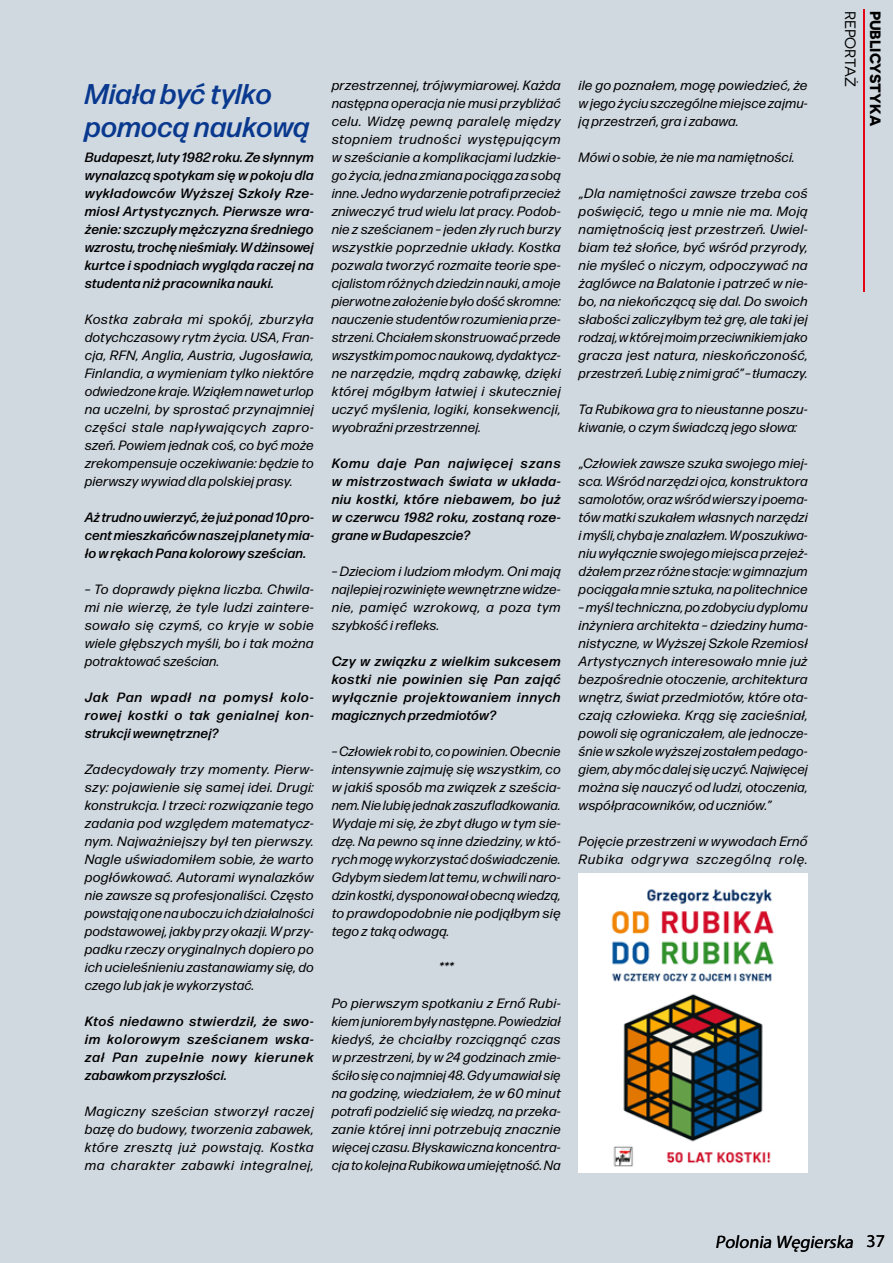
<style>
.page{position:relative;width:893px;height:1263px;background:#d0d8e0}
.page>*{position:absolute;margin:0;border:0;box-sizing:border-box;transform-origin:0 0}
.t1{font:italic 500 28.5px/33px "Forma DJR Micro";color:#09398e}
.t2{font:italic 18px "Myriad Pro";color:#000}
.t3{font:700 15px "Novecentosanswide";color:#000}
.t4{font:15px "Novecentosanswide";color:#000}
.t5{font:italic 13.5px/18px "Forma DJR Micro";letter-spacing:.01em;color:#000;text-align:justify}
.t6{font:italic 500 13.5px/18px "Forma DJR Micro";letter-spacing:.015em;color:#000;text-align:justify}
.t7{font:italic 13.5px/18px "Forma DJR Micro";letter-spacing:.03em;color:#000}
.s1{font-style:normal}
</style>
<div class="page">
<hr style="left:863px;top:10px;width:2px;height:282px;background:#e30613">
<img style="left:579px;top:873px;width:229px;height:299px">
<h1 class="t1" style="left:85px;top:77px;width:226px">Miała być tylko pomocą naukową</h1>
<p class="t6" style="left:85px;top:148px;width:230px">Budapeszt, luty 1982 roku. Ze słynnym wynalazcą spotykam się w pokoju dla wykładowców Wyższej Szkoły Rze&shy;miosł Artystycznych. Pierwsze wra&shy;żenie: szczupły mężczyzna średniego wzrostu, trochę nieśmiały. W dżinsowej kurtce i spodniach wygląda raczej na studenta niż pracownika nauki.</p>
<p class="t5" style="left:85px;top:310px;width:230px">Kostka zabrała mi spokój, zburzyła dotychczasowy rytm życia. USA, Fran&shy;cja, RFN, Anglia, Austria, Jugosławia, Finlandia, a wymieniam tylko niektóre odwiedzone kraje. Wziąłem nawet urlop na uczelni, by sprostać przynajmniej części stale napływających zapro&shy;szeń. Powiem jednak coś, co być może zrekompensuje oczekiwanie: będzie to pierwszy wywiad dla polskiej prasy.</p>
<p class="t6" style="left:85px;top:508px;width:230px">Aż trudno uwierzyć, że już ponad 10 pro&shy;cent mieszkańców naszej planety mia&shy;ło w rękach Pana kolorowy sześcian.</p>
<p class="t5" style="left:85px;top:580px;width:230px">– To doprawdy piękna liczba. Chwila&shy;mi nie wierzę, że tyle ludzi zaintere&shy;sowało się czymś, co kryje w sobie wiele głębszych myśli, bo i tak można potraktować sześcian.</p>
<p class="t6" style="left:85px;top:688px;width:230px">Jak Pan wpadł na pomysł kolo&shy;rowej kostki o tak genialnej kon&shy;strukcji wewnętrznej?</p>
<p class="t5" style="left:85px;top:760px;width:230px">Zadecydowały trzy momenty. Pierw&shy;szy: pojawienie się samej idei. Drugi: konstrukcja. I trzeci: rozwiązanie tego zadania pod względem matematycz&shy;nym. Najważniejszy był ten pierwszy.<br>Nagle uświadomiłem sobie, że warto pogłówkować. Autorami wynalazków nie zawsze są profesjonaliści. Często powstają one na uboczu ich działalności podstawowej, jakby przy okazji. W przy&shy;padku rzeczy oryginalnych dopiero po ich ucieleśnieniu zastanawiamy się, do czego lub jak je wykorzystać.</p>
<p class="t6" style="left:85px;top:1012px;width:230px">Ktoś niedawno stwierdził, że swo&shy;im kolorowym sześcianem wska&shy;zał Pan zupełnie nowy kierunek zabawkom przyszłości.</p>
<p class="t5" style="left:85px;top:1102px;width:230px">Magiczny sześcian stworzył raczej bazę do budowy, tworzenia zabawek, które zresztą już powstają. Kostka ma charakter zabawki integralnej,</p>
<p class="t5" style="left:332px;top:76px;width:230px">przestrzennej, trójwymiarowej. Każda następna operacja nie musi przybliżać celu. Widzę pewną paralelę między stopniem trudności występującym w sześcianie a komplikacjami ludzkie&shy;go życia, jedna zmiana pociąga za sobą inne. Jedno wydarzenie potrafi przecież zniweczyć trud wielu lat pracy. Podob&shy;nie z sześcianem – jeden zły ruch burzy wszystkie poprzednie układy. Kostka pozwala tworzyć rozmaite teorie spe&shy;cjalistom różnych dziedzin nauki, a moje pierwotne założenie było dość skromne: nauczenie studentów rozumienia prze&shy;strzeni. Chciałem skonstruować przede wszystkim pomoc naukową, dydaktycz&shy;ne narzędzie, mądrą zabawkę, dzięki której mógłbym łatwiej i skuteczniej uczyć myślenia, logiki, konsekwencji, wyobraźni przestrzennej.</p>
<p class="t6" style="left:332px;top:454px;width:230px">Komu daje Pan najwięcej szans w mistrzostwach świata w układa&shy;niu kostki, które niebawem, bo już w czerwcu 1982 roku, zostaną roze&shy;grane w Budapeszcie?</p>
<p class="t5" style="left:332px;top:562px;width:230px">– Dzieciom i ludziom młodym. Oni mają najlepiej rozwinięte wewnętrzne widze&shy;nie, pamięć wzrokową, a poza tym szybkość i refleks.</p>
<p class="t6" style="left:332px;top:652px;width:230px">Czy w związku z wielkim sukcesem kostki nie powinien się Pan zająć wyłącznie projektowaniem innych magicznych przedmiotów?</p>
<p class="t5" style="left:332px;top:742px;width:230px">– Człowiek robi to, co powinien. Obecnie intensywnie zajmuję się wszystkim, co w jakiś sposób ma związek z sześcia&shy;nem. Nie lubię jednak zaszufladkowania.<br>Wydaje mi się, że zbyt długo w tym sie&shy;dzę. Na pewno są inne dziedziny, w któ&shy;rych mogę wykorzystać doświadczenie.<br>Gdybym siedem lat temu, w chwili naro&shy;dzin kostki, dysponował obecną wiedzą, to prawdopodobnie nie podjąłbym się tego z taką odwagą.</p>
<p class="t5" style="left:439px;top:958px;width:16px">***</p>
<p class="t5" style="left:332px;top:994px;width:230px">Po pierwszym spotkaniu z Ernő Rubi&shy;kiem juniorem były następne. Powiedział kiedyś, że chciałby rozciągnąć czas w przestrzeni, by w 24 godzinach zmie&shy;ściło się co najmniej 48. Gdy umawiał się na godzinę, wiedziałem, że w 60 minut potrafi podzielić się wiedzą, na przeka&shy;zanie której inni potrzebują znacznie więcej czasu. Błyskawiczna koncentra&shy;cja to kolejna Rubikowa umiejętność. Na</p>
<p class="t5" style="left:579px;top:76px;width:230px">ile go poznałem, mogę powiedzieć, że w jego życiu szczególne miejsce zajmu&shy;ją przestrzeń, gra i zabawa.</p>
<p class="t5" style="left:579px;top:148px;width:217px">Mówi o sobie, że nie ma namiętności.</p>
<p class="t5" style="left:579px;top:184px;width:230px">„Dla namiętności zawsze trzeba coś poświęcić, tego u mnie nie ma. Moją namiętnością jest przestrzeń. Uwiel&shy;biam też słońce, być wśród przyrody, nie myśleć o niczym, odpoczywać na żaglówce na Balatonie i patrzeć w nie&shy;bo, na niekończącą się dal. Do swoich słabości zaliczyłbym też grę, ale taki jej rodzaj, w której moim przeciwnikiem jako gracza jest natura, nieskończoność, przestrzeń. Lubię z nimi grać” – tłumaczy.</p>
<p class="t5" style="left:579px;top:400px;width:230px">Ta Rubikowa gra to nieustanne poszu&shy;kiwanie, o czym świadczą jego słowa:</p>
<p class="t5" style="left:579px;top:454px;width:230px">„Człowiek zawsze szuka swojego miej&shy;sca. Wśród narzędzi ojca, konstruktora samolotów, oraz wśród wierszy i poema&shy;tów matki szukałem własnych narzędzi i myśli, chyba je znalazłem. W poszukiwa&shy;niu wyłącznie swojego miejsca przejeż&shy;dżałem przez różne stacje: w gimnazjum pociągała mnie sztuka, na politechnice</p>
<p class="t5" style="left:579px;top:598px;width:230px">– myśl techniczna, po zdobyciu dyplomu inżyniera architekta – dziedziny huma&shy;nistyczne, w Wyższej Szkole Rzemiosł Artystycznych interesowało mnie już bezpośrednie otoczenie, architektura wnętrz, świat przedmiotów, które ota&shy;czają człowieka. Krąg się zacieśniał, powoli się ograniczałem, ale jednocze&shy;śnie w szkole wyższej zostałem pedago&shy;giem, aby móc dalej się uczyć. Najwięcej można się nauczyć od ludzi, otoczenia, współpracowników, od uczniów.”</p>
<p class="t7" style="left:579px;top:832px;width:230px">Pojęcie przestrzeni w wywodach Ernő<br>Rubika odgrywa szczególną rolę.</p>
<p class="t4" style="left:859px;top:11px;width:78px;rotate:90deg">REPORTAŻ</p>
<p class="t3" style="left:885px;top:11px;width:117px;rotate:90deg">PUBLICYSTYKA</p>
<h2 class="t2" style="left:715px;top:1231px;width:171px">Polonia Węgierska <span class="s1">3 7</span></h2>
</div>
